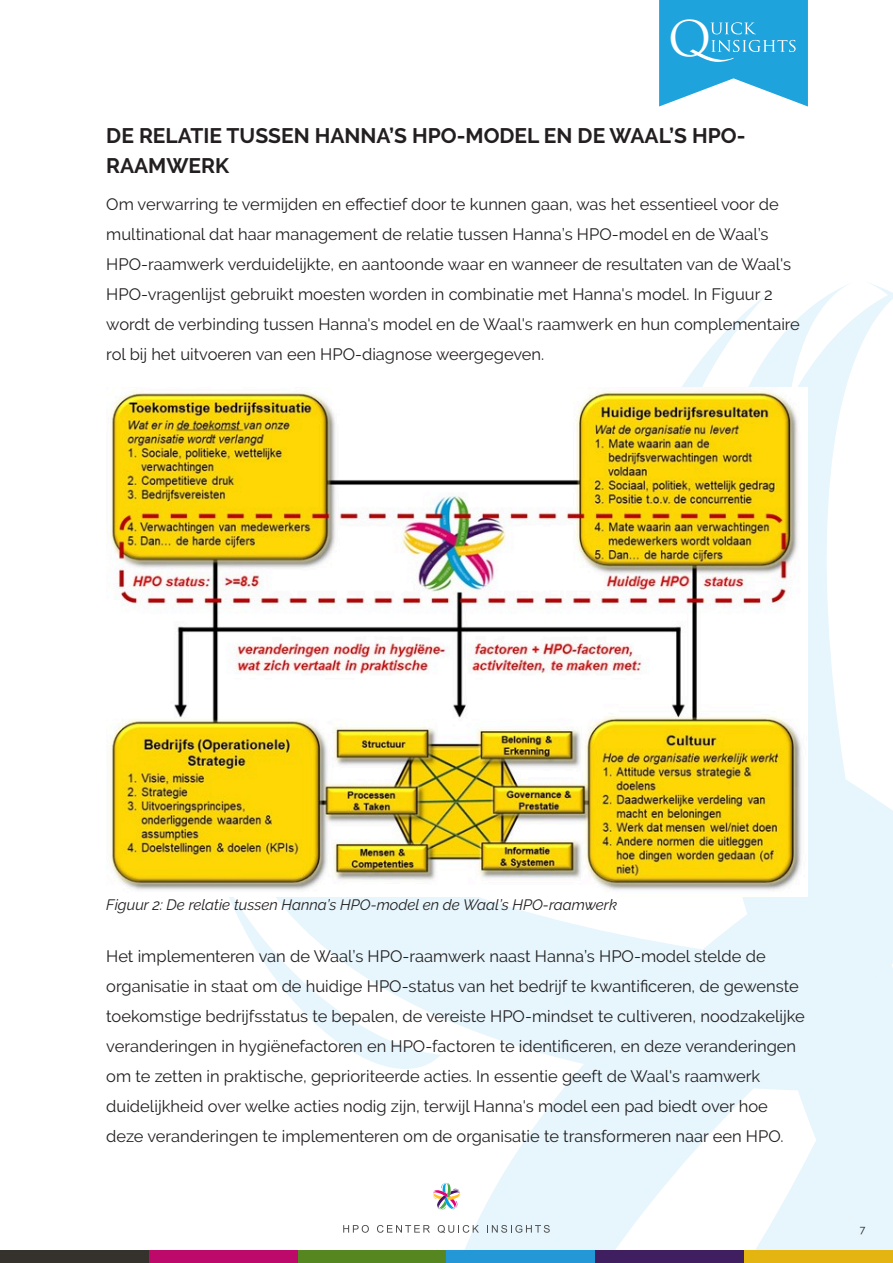
<style>
.page{position:relative;width:893px;height:1263px;background:#fff}
.page>*{position:absolute;margin:0;border:0;box-sizing:border-box;transform-origin:0 0}
.t1{font:47.85px "Trajan Pro";color:#fff}
.t2{font:700 21px/30px "Raleway";color:#231f20}
.t3{font:16.5px/30px "Raleway";color:#231f20}
.t4{font:italic 15px "Raleway";color:#231f20}
.t5{font:10.5px "Raleway";color:#231f20}
</style>
<div class="page">
<svg style="left:659px;top:0;width:149px;height:107px;background:#43b2e2"></svg>
<svg style="left:437px;top:962px;width:182px;height:288px;fill:#e6f6fc"></svg>
<svg style="left:441px;top:897px;width:178px;height:65px;fill:#e6f6fc"></svg>
<svg style="left:619px;top:283px;width:274px;height:967px"></svg>
<svg style="left:229px;top:897px;width:212px;height:191px"></svg>
<div style="left:0;top:1250px;width:149px;height:13px;background:#35312c"></div>
<div style="left:149px;top:1250px;width:149px;height:13px;background:#bc096a"></div>
<div style="left:298px;top:1250px;width:148px;height:13px;background:#55861f"></div>
<div style="left:446px;top:1250px;width:149px;height:13px;background:#2497d6"></div>
<div style="left:595px;top:1250px;width:149px;height:13px;background:#401f61"></div>
<div style="left:744px;top:1250px;width:149px;height:13px;background:#e4b510"></div>
<svg style="left:343px;top:1225px;width:26px;height:8px"></svg>
<svg style="left:377px;top:1225px;width:53px;height:8px"></svg>
<svg style="left:438px;top:1225px;width:41px;height:8px"></svg>
<svg style="left:487px;top:1225px;width:63px;height:8px"></svg>
<div style="left:428px;top:1177px;width:37px;height:38px;background:#fff;border-radius:50%"></div>
<svg style="left:432px;top:1182px;width:29px;height:28px"></svg>
<img style="left:106px;top:387px;width:702px;height:510px">
<h1 class="t1" style="left:668px;top:20px;width:45px">O</h1>
<p class="t2" style="left:106px;top:120px;width:641px">DE RELATIE TUSSEN HANNA’S HPO-MODEL EN DE WAAL’S HPO-<br>RAAMWERK</p>
<p class="t3" style="left:106px;top:190px;width:695px">Om verwarring te vermijden en effectief door te kunnen gaan, was het essentieel voor de multinational dat haar management de relatie tussen Hanna’s HPO-model en de Waal’s HPO-raamwerk verduidelijkte, en aantoonde waar en wanneer de resultaten van de Waal's HPO-vragenlijst gebruikt moesten worden in combinatie met Hanna's model. In Figuur 2 wordt de verbinding tussen Hanna's model en de Waal's raamwerk en hun complementaire rol bij het uitvoeren van een HPO-diagnose weergegeven.</p>
<p class="t4" style="left:106px;top:895px;width:512px">Figuur 2: De relatie tussen Hanna’s HPO-model en de Waal’s HPO-raamwerk</p>
<p class="t3" style="left:106px;top:941px;width:700px">Het implementeren van de Waal’s HPO-raamwerk naast Hanna’s HPO-model stelde de organisatie in staat om de huidige HPO-status van het bedrijf te kwantificeren, de gewenste toekomstige bedrijfsstatus te bepalen, de vereiste HPO-mindset te cultiveren, noodzakelijke veranderingen in hygiënefactoren en HPO-factoren te identificeren, en deze veranderingen om te zetten in praktische, geprioriteerde acties. In essentie geeft de Waal's raamwerk duidelijkheid over welke acties nodig zijn, terwijl Hanna's model een pad biedt over hoe deze veranderingen te implementeren om de organisatie te transformeren naar een HPO.</p>
<p class="t5" style="left:860px;top:1223px;width:7px">7</p>
</div>
